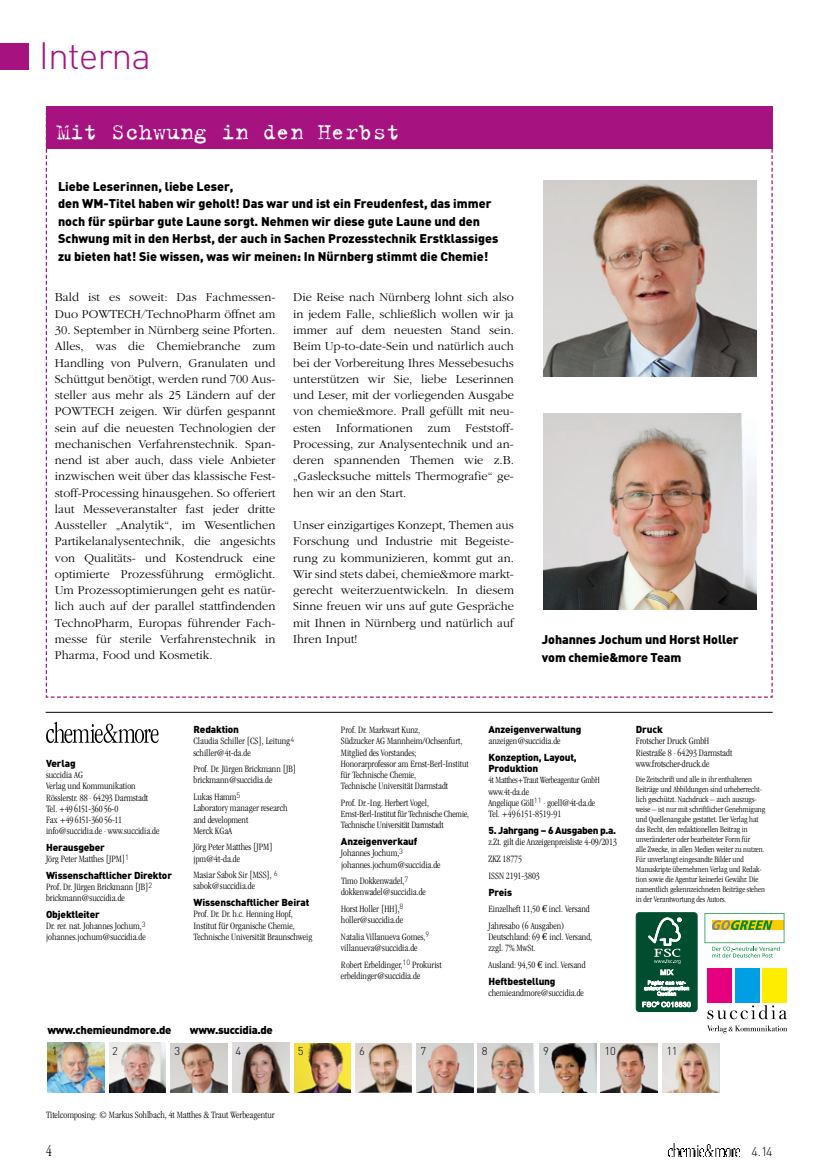
<style>
.page{position:relative;width:833px;height:1170px;background:#fff}
.page>*{position:absolute;margin:0;border:0;box-sizing:border-box;transform-origin:0 0}
.t1{font:300 37.5px "DIN Pro";letter-spacing:-.03em;color:#a61380}
.t2{font:25px "Trixie Text";color:#fff}
.t3{font:300 condensed 15px "Garamond IT Cby BT";color:#000}
.t4{font:300 12.5px/16.2px "Garamond";color:#000;text-align:justify}
.t5{font:900 12.5px/17.5px "DIN";color:#000}
.t6{font:300 12.5px "DIN Pro";color:#000}
.t7{font:900 11.25px "DIN Pro";letter-spacing:-.025em;color:#000}
.t8{font:300 11.25px "DIN Pro";color:#000}
.t9{font:300 condensed 10px/11.2px "Garamond";color:#000}
.t10{font:900 10px/11.2px "DIN";letter-spacing:-.015em;color:#000}
.t11{font:300 condensed 9.75px/11.2px "Garamond";letter-spacing:-.01em;color:#000;scale:.95 1}
.t12{font:300 condensed 9.75px "Garamond";letter-spacing:-.01em;color:#000}
.t13{font:300 condensed 8.75px/10px "Garamond";color:#000}
.s1{font-family:"Euro Serif";font-weight:400;font-stretch:normal}
</style>
<div class="page">
<img style="left:667px;top:1143px;width:73px;height:13px">
<div style="left:0;top:43px;width:28px;height:26px;background:#a61380"></div>
<img style="left:294px;top:1043px;width:57px;height:49px">
<img style="left:171px;top:1043px;width:56px;height:49px">
<svg style="left:45px;top:112px;width:728px;height:586px"></svg>
<img style="left:478px;top:1043px;width:56px;height:49px">
<img style="left:539px;top:1043px;width:57px;height:49px">
<img style="left:47px;top:1042px;width:57px;height:50px">
<img style="left:109px;top:1042px;width:57px;height:50px">
<img style="left:232px;top:1042px;width:57px;height:50px">
<img style="left:662px;top:1043px;width:57px;height:49px">
<img style="left:601px;top:1043px;width:56px;height:49px">
<svg style="left:46px;top:721px;width:112px;height:22px"></svg>
<svg style="left:704px;top:913px;width:80px;height:44px"></svg>
<div style="left:636px;top:912px;width:61px;height:99px;background:#004e2f;border-radius:3px"></div>
<div style="left:636px;top:912px;width:61px;height:99px;border:1px solid #004e2f;border-radius:3px"></div>
<svg style="left:642px;top:917px;width:49px;height:90px"></svg>
<div style="left:762px;top:967px;width:24px;height:35px;background:#ffed00"></div>
<div style="left:735px;top:967px;width:24px;height:35px;background:#009ee3"></div>
<div style="left:707px;top:967px;width:25px;height:35px;background:#e5007d"></div>
<svg style="left:707px;top:1005px;width:80px;height:14px"></svg>
<svg style="left:707px;top:1025px;width:80px;height:8px"></svg>
<hr style="left:46px;top:712px;width:726px;height:1px;background:#000">
<img style="left:355px;top:1043px;width:27px;height:24px">
<img style="left:382px;top:1043px;width:30px;height:24px">
<img style="left:355px;top:1067px;width:28px;height:25px">
<img style="left:383px;top:1065px;width:29px;height:27px">
<img style="left:416px;top:1043px;width:57px;height:49px">
<div style="left:46px;top:106px;width:726px;height:43px;background:#a61380"></div>
<img style="left:543px;top:180px;width:213px;height:196px">
<img style="left:543px;top:414px;width:213px;height:195px">
<h1 class="t1" style="left:39px;top:30px;width:114px">Interna</h1>
<h2 class="t2" style="left:56px;top:117px;width:345px">Mit Schwung in den Herbst</h2>
<p class="t5" style="left:58px;top:176px;width:442px">Liebe Leserinnen, liebe Leser,<br>den WM-Titel haben wir geholt! Das war und ist ein Freudenfest, das immer noch für spürbar gute Laune sorgt. Nehmen wir diese gute Laune und den Schwung mit in den Herbst, der auch in Sachen Prozesstechnik Erstklassiges zu bieten hat! Sie wissen, was wir meinen: In Nürnberg stimmt die Chemie!</p>
<p class="t4" style="left:55px;top:289px;width:222px">Bald ist es soweit: Das Fachmessen-<br>Duo POWTECH/TechnoPharm öffnet am</p>
<p class="t4" style="left:55px;top:322px;width:222px">30. September in Nürnberg seine Pforten.<br>Alles, was die Chemiebranche zum Handling von Pulvern, Granulaten und Schüttgut benötigt, werden rund 700 Aus&shy;steller aus mehr als 25 Ländern auf der POWTECH zeigen. Wir dürfen gespannt sein auf die neuesten Technologien der mechanischen Verfahrenstechnik. Span&shy;nend ist aber auch, dass viele Anbieter inzwischen weit über das klassische Fest&shy;stoff-Processing hinausgehen. So offeriert laut Messeveranstalter fast jeder dritte Aussteller „Analytik“, im Wesentlichen Partikelanalysentechnik, die angesichts von Qualitäts- und Kostendruck eine optimierte Prozessführung ermöglicht.<br>Um Prozessoptimierungen geht es natür&shy;lich auch auf der parallel stattfindenden TechnoPharm, Europas führender Fach&shy;messe für sterile Verfahrenstechnik in Pharma, Food und Kosmetik.</p>
<p class="t4" style="left:293px;top:289px;width:222px">Die Reise nach Nürnberg lohnt sich also in jedem Falle, schließlich wollen wir ja immer auf dem neuesten Stand sein.<br>Beim Up-to-date-Sein und natürlich auch bei der Vorbereitung Ihres Messebesuchs unterstützen wir Sie, liebe Leserinnen und Leser, mit der vorliegenden Ausgabe von chemie&amp;more. Prall gefüllt mit neu&shy;esten Informationen zum Feststoff-Processing, zur Analysentechnik und an&shy;deren spannenden Themen wie z.B. „Gaslecksuche mittels Thermografie“ ge&shy;hen wir an den Start.</p>
<p class="t4" style="left:293px;top:517px;width:222px">Unser einzigartiges Konzept, Themen aus Forschung und Industrie mit Begeiste&shy;rung zu kommunizieren, kommt gut an.<br>Wir sind stets dabei, chemie&amp;more markt&shy;gerecht weiterzuentwickeln. In diesem Sinne freuen wir uns auf gute Gespräche mit Ihnen in Nürnberg und natürlich auf Ihren Input!</p>
<p class="t5" style="left:542px;top:630px;width:198px">Johannes Jochum und Horst Holler vom chemie&amp;more Team</p>
<p class="t10" style="left:46px;top:757px;width:31px">Verlag</p>
<p class="t9" style="left:46px;top:769px;width:115px">succidia AG<br>Verlag und Kommunikation<br>Rösslerstr. 88 · 64293 Darmstadt<br>Tel. +49 6151-360 56-0<br>Fax +49 6151-360 56-11 info@succidia.de · www.succidia.de</p>
<p class="t10" style="left:46px;top:841px;width:60px">Herausgeber</p>
<p class="t9" style="left:46px;top:853px;width:84px">Jörg Peter Matthes [JPM]<sup>1</sup></p>
<p class="t10" style="left:46px;top:869px;width:127px">Wissenschaftlicher Direktor</p>
<p class="t9" style="left:46px;top:881px;width:108px">Prof. Dr. Jürgen Brickmann [JB]<sup>2 </sup>brickmann@succidia.de</p>
<p class="t10" style="left:46px;top:908px;width:55px">Objektleiter</p>
<p class="t9" style="left:46px;top:920px;width:101px">Dr. rer. nat. Johannes Jochum,<sup>3 </sup>johannes.jochum@succidia.de</p>
<p class="t10" style="left:193px;top:723px;width:47px">Redaktion</p>
<p class="t9" style="left:193px;top:735px;width:102px">Claudia Schiller [CS], Leitung<sup>4 </sup>schiller@4t-da.de</p>
<p class="t9" style="left:193px;top:763px;width:104px">Prof. Dr. Jürgen Brickmann [JB] brickmann@succidia.de</p>
<p class="t9" style="left:193px;top:791px;width:95px">Lukas Hamm<sup>5<br></sup>Laboratory manager research and development<br>Merck KGaA</p>
<p class="t9" style="left:193px;top:841px;width:81px">Jörg Peter Matthes [JPM] jpm@4t-da.de</p>
<p class="t9" style="left:193px;top:869px;width:86px">Masiar Sabok Sir [MSS], <sup>6 </sup>sabok@succidia.de</p>
<p class="t10" style="left:193px;top:896px;width:117px">Wissenschaftlicher Beirat</p>
<p class="t9" style="left:193px;top:908px;width:120px">Prof. Dr. Dr. h.c. Henning Hopf,<br>Institut für Organische Chemie,<br>Technische Universität Braunschweig</p>
<p class="t7" style="left:47px;top:1022px;width:126px">www.chemieundmore.de</p>
<p class="t7" style="left:190px;top:1022px;width:84px">www.succidia.de</p>
<p class="t9" style="left:341px;top:724px;width:129px">Prof. Dr. Markwart Kunz,<br>Südzucker AG Mannheim/Ochsenfurt,<br>Mitglied des Vorstandes;<br>Honorarprofessor am Ernst-Berl-Institut für Technische Chemie,<br>Technische Universität Darmstadt</p>
<p class="t9" style="left:341px;top:797px;width:90px">Prof. Dr.-Ing. Herbert Vogel,</p>
<p class="t12" style="left:341px;top:808px;width:130px">Ernst-Berl-Institut für Technische Chemie,</p>
<p class="t9" style="left:341px;top:819px;width:104px">Technische Universität Darmstadt</p>
<p class="t10" style="left:341px;top:835px;width:78px">Anzeigenverkauf</p>
<p class="t9" style="left:341px;top:847px;width:101px">Johannes Jochum,<sup>3 </sup>johannes.jochum@succidia.de</p>
<p class="t9" style="left:341px;top:875px;width:86px">Timo Dokkenwadel,<sup>7 </sup>dokkenwadel@succidia.de</p>
<p class="t9" style="left:341px;top:903px;width:64px">Horst Holler [HH],<sup>8 </sup>holler@succidia.de</p>
<p class="t9" style="left:341px;top:930px;width:90px">Natalia Villanueva Gomes,<sup>9 </sup>villanueva@succidia.de</p>
<p class="t9" style="left:341px;top:958px;width:102px">Robert Erbeldinger,<sup>10</sup> Prokurist erbeldinger@succidia.de</p>
<p class="t10" style="left:488px;top:723px;width:94px">Anzeigenverwaltung</p>
<p class="t9" style="left:488px;top:735px;width:74px">anzeigen@succidia.de</p>
<p class="t10" style="left:488px;top:751px;width:90px">Konzeption, Layout,<br>Produktion</p>
<p class="t11" style="left:488px;top:774px;width:119px">4t Matthes+Traut Werbe agentur GmbH www.4t-da.de</p>
<p class="t9" style="left:488px;top:797px;width:108px">Angelique Göll<sup>11</sup> · goell@4t-da.de<br>Tel. +49 6151-8519-91</p>
<p class="t10" style="left:488px;top:824px;width:129px">5. Jahrgang – 6 Ausgaben p.a.</p>
<p class="t9" style="left:488px;top:833px;width:130px;line-height:16.5px">z.Zt. gilt die Anzeigenpreisliste 4-09/2013<br>ZKZ 18775</p>
<p class="t9" style="left:488px;top:870px;width:53px">ISSN 2191-3803</p>
<p class="t10" style="left:488px;top:885px;width:25px">Preis</p>
<p class="t9" style="left:488px;top:900px;width:103px;line-height:16.5px">Einzelheft 11,50 <span class="s1">€</span> incl. Versand<br>Jahresabo (6 Ausgaben)</p>
<p class="t9" style="left:488px;top:931px;width:105px">Deutschland: 69 <span class="s1">€</span> incl. Versand, zzgl. 7% MwSt.</p>
<p class="t9" style="left:488px;top:959px;width:99px">Ausland: 94,50 <span class="s1">€</span> incl. Versand</p>
<p class="t10" style="left:488px;top:974px;width:69px">Heftbestellung</p>
<p class="t9" style="left:488px;top:986px;width:97px">chemieandmore@succidia.de</p>
<p class="t10" style="left:636px;top:723px;width:28px">Druck</p>
<p class="t9" style="left:636px;top:735px;width:98px">Frotscher Druck GmbH<br>Riestraße 8 · 64293 Darmstadt www.frotscher-druck.de</p>
<p class="t13" style="left:636px;top:774px;width:131px">Die Zeitschrift und alle in ihr enthaltenen Beiträge und Abbildungen sind urheberrecht&shy;lich geschützt. Nachdruck – auch auszugs&shy;weise – ist nur mit schriftlicher Genehmigung und Quellenangabe gestattet. Der Verlag hat das Recht, den redaktionellen Beitrag in unveränderter oder bearbeiteter Form für<br>alle Zwecke, in allen Medien weiter zu nutzen.<br>Für unverlangt eingesandte Bilder und Manuskripte übernehmen Verlag und Redak&shy;tion sowie die Agentur keinerlei Gewähr. Die namentlich gekennzeichneten Beiträge stehen in der Verantwortung des Autors.</p>
<p class="t8" style="left:52px;top:1043px;width:7px">1</p>
<p class="t8" style="left:112px;top:1043px;width:7px">2</p>
<p class="t8" style="left:175px;top:1043px;width:7px">3</p>
<p class="t8" style="left:235px;top:1043px;width:7px">4</p>
<p class="t8" style="left:482px;top:1043px;width:7px">8</p>
<p class="t8" style="left:543px;top:1043px;width:7px">9</p>
<p class="t8" style="left:604px;top:1043px;width:13px">10</p>
<p class="t8" style="left:666px;top:1043px;width:13px">11</p>
<p class="t8" style="left:298px;top:1043px;width:7px">5</p>
<p class="t8" style="left:359px;top:1043px;width:7px">6</p>
<p class="t8" style="left:420px;top:1043px;width:7px">7</p>
<p class="t9" style="left:46px;top:1108px;width:230px">Titelcomposing: © Markus Sohlbach, 4t Matthes &amp; Traut Werbeagentur</p>
<p class="t3" style="left:46px;top:1142px;width:7px">4</p>
<p class="t6" style="left:751px;top:1142px;width:23px">4.14</p>
</div>
